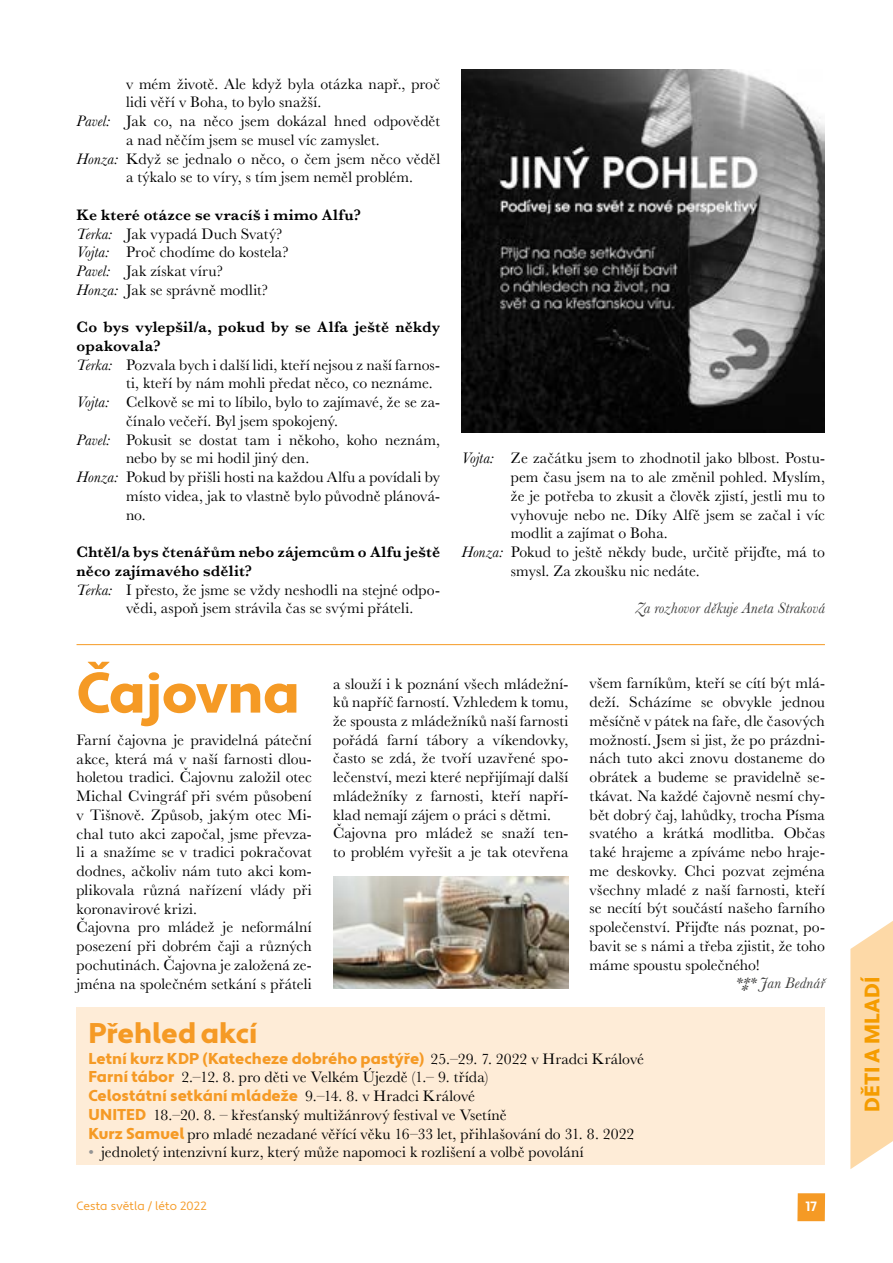
<style>
.page{position:relative;width:893px;height:1263px;background:#fff}
.page>*{position:absolute;margin:0;border:0;box-sizing:border-box;transform-origin:0 0}
.t1{font:900 57px "Apertura";letter-spacing:-.02em;color:#f59a25}
.t2{font:900 28.5px "Apertura";letter-spacing:-.01em;color:#f59a25}
.t3{font:900 21px "Apertura";letter-spacing:.005em;color:#f59c00}
.t4{font:15.75px/18.8px "Baskerville";letter-spacing:.005em;color:#000}
.t5{font:600 15.75px "Baskerville";letter-spacing:.01em;color:#000}
.t6{font:900 15.75px "Apertura";letter-spacing:.005em;color:#f59a25}
.t7{font:italic 15.75px "Baskerville";letter-spacing:.015em;color:#3c3c3b}
.t8{font:700 13.5px "Apertura";color:#fff}
.t9{font:12px "Apertura";letter-spacing:-.005em;color:#f59a25}
.s1{font-style:italic}
.s2{font-weight:600}
.s3{font-family:"Baskerville";font-weight:400;color:#000}
.s4{font-family:"Apertura";font-weight:900;color:#f59a25}
.s5{color:#949494}
</style>
<div class="page">
<div style="left:797px;top:1193px;width:28px;height:28px;background:#f59a25"></div>
<svg style="left:850px;top:921px;width:43px;height:248px;background:#fdddb1"></svg>
<hr style="left:77px;top:644px;width:748px;height:1px;background:#f59a25">
<div style="left:77px;top:1007px;width:748px;height:158px;background:#feecd7"></div>
<img style="left:462px;top:70px;width:363px;height:363px">
<img style="left:333px;top:876px;width:235px;height:113px">
<p class="t4" style="left:126px;top:74px;width:316px">v mém životě. Ale když byla otázka např., proč</p>
<p class="t4" style="left:126px;top:93px;width:197px">lidi věří v Boha, to bylo snažší.</p>
<p class="t4" style="left:77px;top:112px;width:365px"><span class="s1">Pavel:</span> Jak co, na něco jsem dokázal hned odpovědět</p>
<p class="t4" style="left:126px;top:131px;width:255px">a nad něčím jsem se musel víc zamyslet.</p>
<p class="t4" style="left:77px;top:149px;width:365px"><span class="s1">Honza:</span> Když se jednalo o něco, o čem jsem něco věděl</p>
<p class="t4" style="left:126px;top:168px;width:288px">a týkalo se to víry, s tím jsem neměl problém.</p>
<p class="t4" style="left:77px;top:206px;width:286px"><span class="s2">Ke které otázce se vracíš i mimo Alfu?<br></span><span class="s1">Terka:</span> Jak vypadá Duch Svatý?<br><span class="s1">Vojta:</span> Proč chodíme do kostela?<br><span class="s1">Pavel:</span> Jak získat víru?<br><span class="s1">Honza:</span> Jak se správně modlit?</p>
<p class="t5" style="left:77px;top:316px;width:365px">Co bys vylepšil/a, pokud by se Alfa ještě někdy</p>
<p class="t5" style="left:77px;top:335px;width:85px">opakovala?</p>
<p class="t4" style="left:77px;top:355px;width:365px"><span class="s1">Terka:</span> Pozvala bych i další lidi, kteří nejsou z naší farnos-</p>
<p class="t4" style="left:126px;top:374px;width:308px">ti, kteří by nám mohli předat něco, co neznáme.</p>
<p class="t4" style="left:77px;top:393px;width:365px"><span class="s1">Vojta:</span> Celkově se mi to líbilo, bylo to zajímavé, že se za-</p>
<p class="t4" style="left:126px;top:412px;width:214px">čínalo večeří. Byl jsem spokojený.</p>
<p class="t4" style="left:77px;top:430px;width:365px"><span class="s1">Pavel:</span> Pokusit se dostat tam i někoho, koho neznám,</p>
<p class="t4" style="left:126px;top:449px;width:185px">nebo by se mi hodil jiný den.</p>
<p class="t4" style="left:77px;top:468px;width:365px"><span class="s1">Honza:</span> Pokud by přišli hosti na každou Alfu a povídali by</p>
<p class="t4" style="left:126px;top:487px;width:316px">místo videa, jak to vlastně bylo původně plánová-</p>
<p class="t4" style="left:126px;top:505px;width:21px">no.</p>
<p class="t5" style="left:77px;top:541px;width:365px">Chtěl/a bys čtenářům nebo zájemcům o Alfu ještě</p>
<p class="t5" style="left:77px;top:560px;width:177px">něco zajímavého sdělit?</p>
<p class="t4" style="left:77px;top:580px;width:365px"><span class="s1">Terka:</span> I přesto, že jsme se vždy neshodli na stejné odpo-</p>
<p class="t4" style="left:126px;top:599px;width:289px">vědi, aspoň jsem strávila čas se svými přáteli.</p>
<p class="t4" style="left:461px;top:449px;width:365px"><span class="s1">Vojta:</span> Ze začátku jsem to zhodnotil jako blbost. Postu-</p>
<p class="t4" style="left:511px;top:468px;width:316px">pem času jsem na to ale změnil pohled. Myslím,</p>
<p class="t4" style="left:511px;top:487px;width:316px">že je potřeba to zkusit a člověk zjistí, jestli mu to</p>
<p class="t4" style="left:511px;top:505px;width:316px">vyhovuje nebo ne. Díky Alfě jsem se začal i víc</p>
<p class="t4" style="left:511px;top:524px;width:159px">modlit a zajímat o Boha.</p>
<p class="t4" style="left:461px;top:543px;width:365px"><span class="s1">Honza:</span> Pokud to ještě někdy bude, určitě přijďte, má to</p>
<p class="t4" style="left:511px;top:562px;width:190px">smysl. Za zkoušku nic nedáte.</p>
<p class="t7" style="left:635px;top:598px;width:191px">Za rozhovor děkuje Aneta Straková</p>
<h1 class="t1" style="left:77px;top:658px;width:225px">Čajovna</h1>
<p class="t4" style="left:77px;top:731px;width:237px">Farní čajovna je pravidelná páteční akce, která má v naší farnosti dlou&shy;holetou tradici. Čajovnu založil otec Michal Cvingráf při svém působení v Tišnově. Způsob, jakým otec Mi&shy;chal tuto akci započal, jsme převza&shy;li a snažíme se v tradici pokračovat dodnes, ačkoliv nám tuto akci kom&shy;plikovala různá nařízení vlády při koronavirové krizi.<br>Čajovna pro mládež je neformální posezení při dobrém čaji a různých pochutinách. Čajovna je založená ze&shy;jména na společném setkání s přáteli</p>
<p class="t4" style="left:333px;top:674px;width:237px">a slouží i k poznání všech mládežní&shy;ků napříč farností. Vzhledem k tomu, že spousta z mládežníků naší farnosti pořádá farní tábory a víkendovky, často se zdá, že tvoří uzavřené spo&shy;lečenství, mezi které nepřijímají další mládežníky z farnosti, kteří napří&shy;klad nemají zájem o práci s dětmi.<br>Čajovna pro mládež se snaží ten&shy;to problém vyřešit a je tak otevřena</p>
<p class="t4" style="left:590px;top:674px;width:237px;text-align:justify">všem farníkům, kteří se cítí být mlá&shy;deží. Scházíme se obvykle jednou měsíčně v pátek na faře, dle časových možností. Jsem si jist, že po prázdni&shy;nách tuto akci znovu dostaneme do obrátek a budeme se pravidelně se&shy;tkávat. Na každé čajovně nesmí chy&shy;bět dobrý čaj, lahůdky, trocha Písma svatého a krátká modlitba. Občas také hrajeme a zpíváme nebo hraje&shy;me deskovky. Chci pozvat zejména všechny mladé z naší farnosti, kteří se necítí být součástí našeho farního společenství. Přijďte nás poznat, po&shy;bavit se s námi a třeba zjistit, že toho máme spoustu společného!</p>
<p class="t7" style="left:735px;top:973px;width:91px">*⁑* Jan Bednář</p>
<h2 class="t2" style="left:88px;top:1015px;width:171px">Přehled akcí</h2>
<p class="t6" style="left:88px;top:1048px;width:557px">Letní kurz KDP (Katecheze dobrého pastýře) <span class="s3">25.–29. 7. 2022 v Hradci Králové</span></p>
<p class="t4" style="left:88px;top:1068px;width:401px"><span class="s4">Farní tábor</span> 2.–12. 8. pro děti ve Velkém Újezdě (1.– 9. třída)</p>
<p class="t6" style="left:88px;top:1086px;width:388px">Celostátní setkání mládeže <span class="s3">9.–14. 8. v Hradci Králové</span></p>
<p class="t4" style="left:88px;top:1106px;width:548px"><span class="s4">UNITED</span> 18.–20. 8. – křesťanský multižánrový festival ve Vsetíně<br><span class="s4">Kurz Samuel</span> pro mladé nezadané věřící věku 16–33 let, přihlašování do 31. 8. 2022</p>
<p class="t4" style="left:88px;top:1143px;width:497px"><span class="s5">•</span> jednoletý intenzivní kurz, který může napomoci k rozlišení a volbě povolání</p>
<p class="t9" style="left:77px;top:1198px;width:132px">Cesta světla / léto 2022</p>
<p class="t8" style="left:805px;top:1198px;width:13px">17</p>
<h3 class="t3" style="left:859px;top:1111px;width:136px;rotate:-90deg">DĚTI A MLADÍ</h3>
</div>
